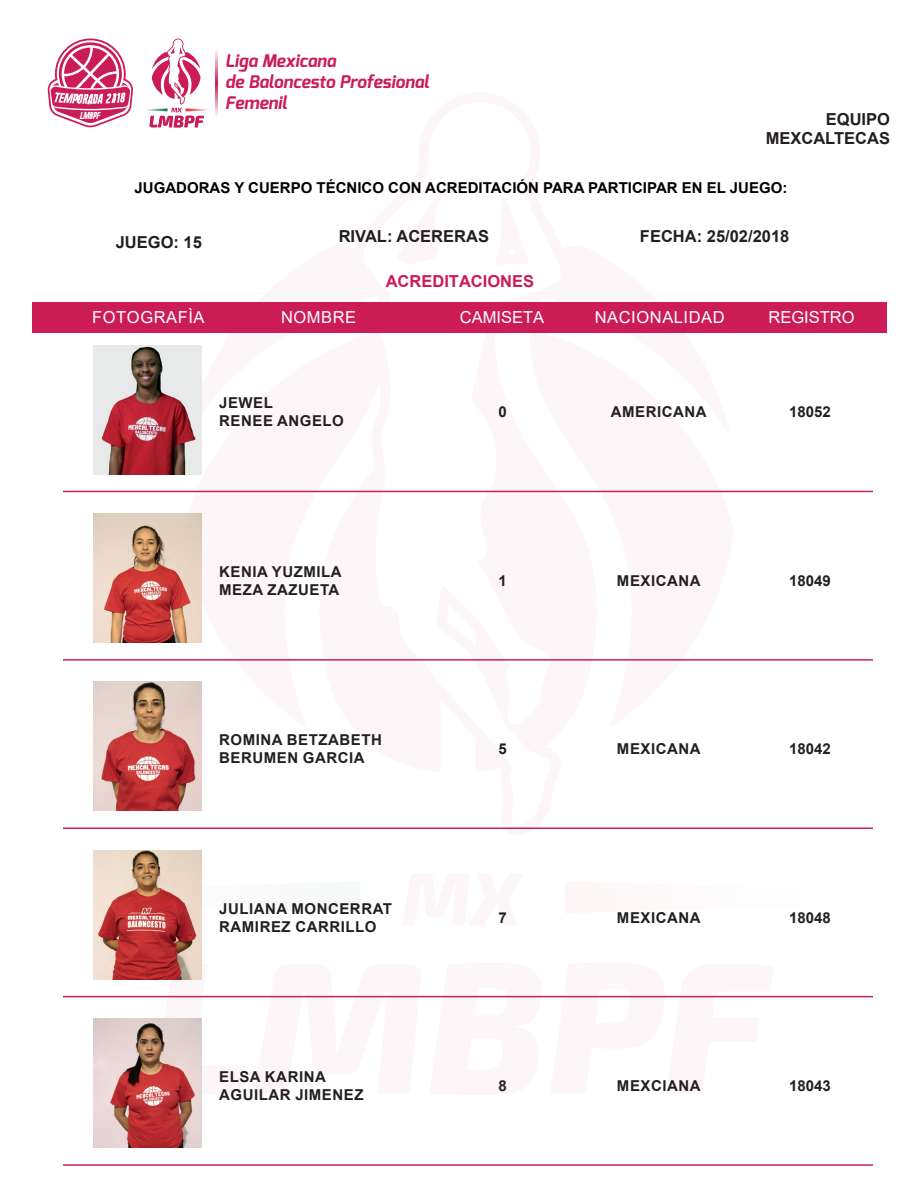
<style>
.page{position:relative;width:918px;height:1188px;background:#fff}
.page>*{position:absolute;margin:0;border:0;box-sizing:border-box;transform-origin:0 0}
.t1{font:italic 700 17.4px/20.9px "Exo";color:#cc1c56}
.t2{font:700 16.5px/19.8px "Arial";color:#231f20;text-align:right}
.t3{font:16.5px "Arial";letter-spacing:.035em;color:#fff}
.t4{font:16.5px "Arial";color:#fff}
.t5{font:700 16.5px "Arial";color:#cc1c56}
.t6{font:700 15px/18px "Arial";letter-spacing:.035em;color:#231f20}
.t7{font:700 15px "Arial";color:#000001}
.t8{font:9.75px "Urae Nium";color:#fff}
</style>
<div class="page">
<svg style="left:146px;top:979px;width:639px;height:40px"></svg>
<svg style="left:361px;top:302px;width:203px;height:191px"></svg>
<div style="left:33px;top:303px;width:854px;height:30px;background:#cc1c56"></div>
<svg style="left:146px;top:38px;width:62px;height:90px"></svg>
<svg style="left:215px;top:51px;width:2px;height:65px"></svg>
<svg style="left:48px;top:45px;width:85px;height:82px"></svg>
<img style="left:94px;top:345px;width:108px;height:129px">
<hr style="left:63px;top:491px;width:810px;height:1px;background:#cc1f56">
<img style="left:94px;top:513px;width:108px;height:129px">
<hr style="left:63px;top:659px;width:810px;height:2px;background:#cc1f56">
<img style="left:94px;top:682px;width:108px;height:129px">
<hr style="left:63px;top:827px;width:810px;height:2px;background:#cc1f56">
<img style="left:94px;top:850px;width:108px;height:129px">
<hr style="left:63px;top:996px;width:810px;height:1px;background:#cc1f56">
<img style="left:94px;top:1019px;width:108px;height:129px">
<hr style="left:63px;top:1164px;width:810px;height:2px;background:#cc1f56">
<p class="t1" style="left:225px;top:50px;width:205px">Liga Mexicana<br>de Baloncesto Profesional<br>Femenil</p>
<p class="t8" style="left:80px;top:112px;width:22px">lmbpf</p>
<p class="t2" style="left:766px;top:109px;width:126px">EQUIPO<br>MEXCALTECAS</p>
<p class="t7" style="left:135px;top:178px;width:654px">JUGADORAS Y CUERPO TÉCNICO CON ACREDITACIÓN PARA PARTICIPAR EN EL JUEGO:</p>
<p class="t2" style="left:116px;top:233px;width:88px">JUEGO: 15</p>
<p class="t2" style="left:339px;top:226px;width:152px">RIVAL: ACERERAS</p>
<p class="t2" style="left:640px;top:226px;width:151px">FECHA: 25/02/2018</p>
<p class="t5" style="left:386px;top:270px;width:150px">ACREDITACIONES</p>
<p class="t3" style="left:92px;top:306px;width:114px">FOTOGRAFÌA</p>
<p class="t3" style="left:281px;top:306px;width:77px">NOMBRE</p>
<p class="t4" style="left:460px;top:306px;width:86px">CAMISETA</p>
<p class="t4" style="left:769px;top:306px;width:88px">REGISTRO</p>
<p class="t3" style="left:595px;top:306px;width:131px">NACIONALIDAD</p>
<p class="t6" style="left:219px;top:394px;width:126px">JEWEL<br>RENEE ANGELO</p>
<p class="t6" style="left:498px;top:403px;width:10px">0</p>
<p class="t6" style="left:611px;top:403px;width:97px">AMERICANA</p>
<p class="t6" style="left:789px;top:403px;width:43px">18052</p>
<p class="t6" style="left:219px;top:563px;width:124px">KENIA YUZMILA<br>MEZA ZAZUETA</p>
<p class="t6" style="left:498px;top:572px;width:10px">1</p>
<p class="t6" style="left:617px;top:572px;width:85px">MEXICANA</p>
<p class="t6" style="left:789px;top:572px;width:43px">18049</p>
<p class="t6" style="left:219px;top:731px;width:164px">ROMINA BETZABETH<br>BERUMEN GARCIA</p>
<p class="t6" style="left:498px;top:740px;width:10px">5</p>
<p class="t6" style="left:617px;top:740px;width:85px">MEXICANA</p>
<p class="t6" style="left:789px;top:740px;width:43px">18042</p>
<p class="t6" style="left:219px;top:899px;width:174px">JULIANA MONCERRAT<br>RAMIREZ CARRILLO</p>
<p class="t6" style="left:498px;top:908px;width:10px">7</p>
<p class="t6" style="left:617px;top:908px;width:85px">MEXICANA</p>
<p class="t6" style="left:789px;top:908px;width:43px">18048</p>
<p class="t6" style="left:219px;top:1068px;width:146px">ELSA KARINA<br>AGUILAR JIMENEZ</p>
<p class="t6" style="left:498px;top:1077px;width:10px">8</p>
<p class="t6" style="left:617px;top:1077px;width:85px">MEXCIANA</p>
<p class="t6" style="left:789px;top:1077px;width:43px">18043</p>
</div>
